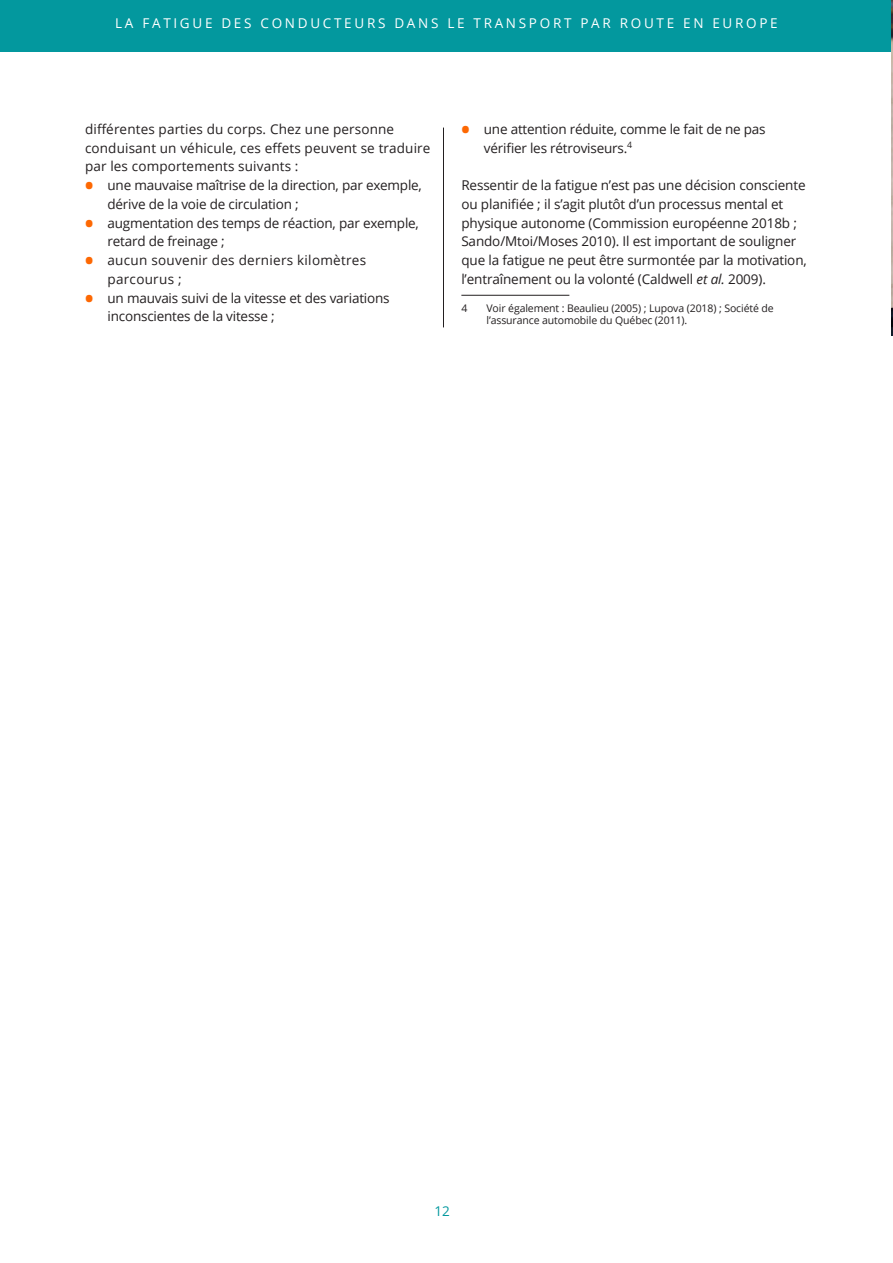
<style>
.page{position:relative;width:893px;height:1263px;background:#fff}
.page>*{position:absolute;margin:0;border:0;box-sizing:border-box;transform-origin:0 0}
._1_fullout{font:13.5px/18.8px "Open Sans";letter-spacing:-.01em;color:#231f20}
._2_Item{font:13.5px/18.8px "Open Sans";letter-spacing:-.015em;color:#231f20}
._0_normal{font:13.5px/18.8px "Open Sans";letter-spacing:.01em;color:#231f20}
.Runninghead{font:13.5px "Open Sans";letter-spacing:.2em;color:#fff}
._2_Item-2{font:13.5px/18.8px "Open Sans";letter-spacing:.02em;color:#231f20}
.t1{font:13.5px "Open Sans";color:#03989e}
.SC0_footnote{font:10.5px/12.9px "Open Sans";letter-spacing:-.01em;color:#231f20}
.s1{font-weight:800;font-size:21px;color:#fd6803}
.s2{font-style:italic}
</style>
<div class="page">
<hr style="left:443px;top:128px;width:1px;height:199px;background:#231f20">
<div style="left:0;top:0;width:893px;height:51px;background:#03989e"></div>
<hr style="left:461px;top:295px;width:108px;height:1px;background:#231f20">
<img style="left:892px;top:0;width:1px;height:336px">
<p class="Runninghead" style="left:115px;top:14px;width:664px">LA FATIGUE DES CONDUCTEURS DANS LE TRANSPORT PAR ROUTE EN EUROPE</p>
<p class="_0_normal" style="left:85px;top:119px;width:347px">différentes parties du corps. Chez une personne conduisant un véhicule, ces effets peuvent se traduire par les comportements suivants :</p>
<p class="_2_Item" style="left:108px;top:175px;width:316px;text-indent:-22px"><span class="s1">•</span> une mauvaise maîtrise de la direction, par exemple, dérive de la voie de circulation ;</p>
<p class="_2_Item" style="left:108px;top:213px;width:313px;text-indent:-22px"><span class="s1">•</span> augmentation des temps de réaction, par exemple, retard de freinage ;</p>
<p class="_2_Item-2" style="left:108px;top:250px;width:260px;text-indent:-22px"><span class="s1">•</span> aucun souvenir des derniers kilomètres parcourus ;</p>
<p class="_2_Item" style="left:108px;top:288px;width:284px;text-indent:-22px"><span class="s1">•</span> un mauvais suivi de la vitesse et des variations inconscientes de la vitesse ;</p>
<p class="_2_Item" style="left:484px;top:119px;width:283px;text-indent:-22px"><span class="s1">•</span> une attention réduite, comme le fait de ne pas vérifier les rétroviseurs.<sup>4</sup></p>
<p class="_1_fullout" style="left:461px;top:175px;width:347px">Ressentir de la fatigue n’est pas une décision consciente ou planifiée ; il s’agit plutôt d’un processus mental et physique autonome (Commission européenne 2018b ; Sando/Mtoi/Moses 2010). Il est important de souligner que la fatigue ne peut être surmontée par la motivation, l’entraînement ou la volonté (Caldwell <span class="s2">et al.</span> 2009).</p>
<p class="SC0_footnote" style="left:461px;top:301px;width:8px">4</p>
<p class="SC0_footnote" style="left:486px;top:301px;width:289px">Voir également : Beaulieu (2005) ; Lupova (2018) ; Société de l’assurance automobile du Québec (2011).</p>
<p class="t1" style="left:434px;top:1202px;width:17px">12</p>
</div>
